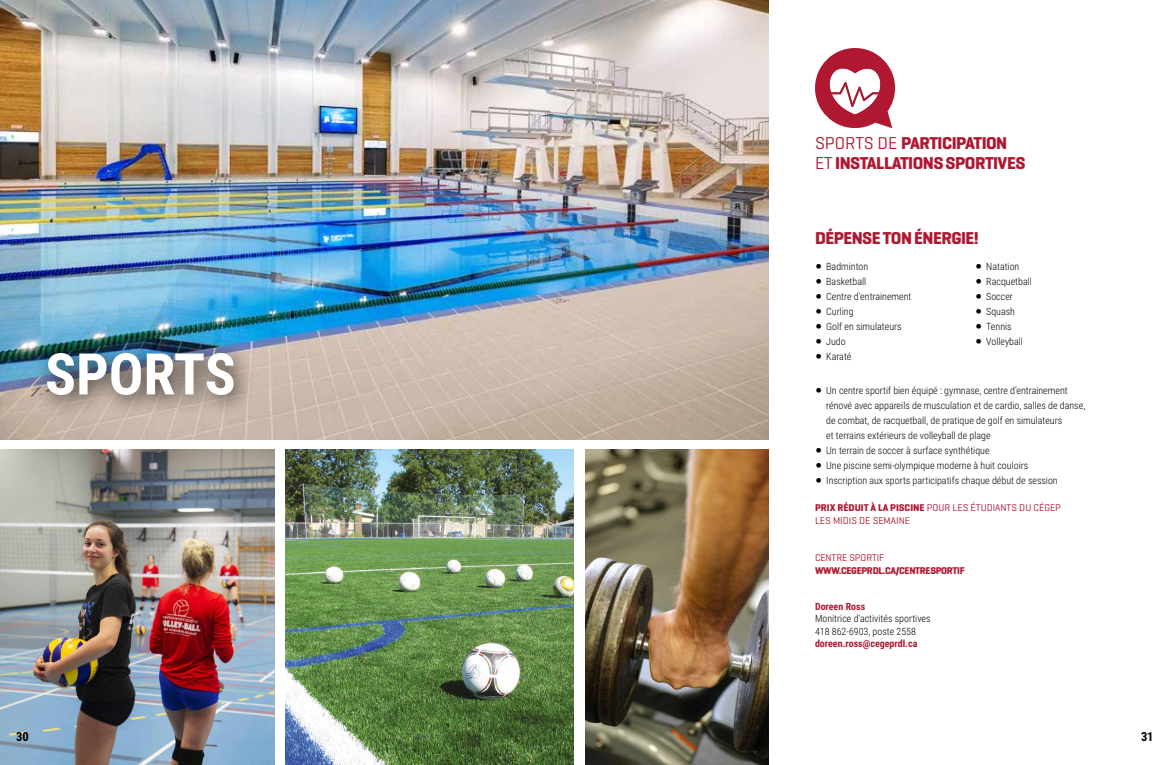
<style>
.page{position:relative;width:1170px;height:765px;background:#fff}
.page>*{position:absolute;margin:0;border:0;box-sizing:border-box;transform-origin:0 0}
.t1{font:700 57.5px "Roboto Condensed";color:#fff}
.t2{font:700 17.5px/20px "Geogrotesque";letter-spacing:-.03em;color:#b01831}
.t3{font:700 12.5px "Roboto Condensed";color:#000}
.t4{font:300 10px/15px "Roboto Condensed";color:#000}
.t5{font:10px/12.5px "Geogrotesque";color:#b01831}
.t6{font:700 10px "Roboto Condensed";color:#b01831}
.t7{font:700 10px "Geogrotesque";letter-spacing:-.03em;color:#b01831}
.s1{font-weight:400}
.s2{font-family:"Lato";font-weight:400;font-size:12.5px}
.s3{font-weight:700}
</style>
<div class="page">
<img style="left:0;top:0;width:769px;height:440px">
<img style="left:0;top:449px;width:275px;height:316px">
<img style="left:286px;top:449px;width:288px;height:316px">
<img style="left:585px;top:449px;width:184px;height:316px">
<svg style="left:815px;top:48px;width:80px;height:80px"></svg>
<img style="left:828px;top:65px;width:54px;height:53px">
<div style="left:33px;top:339px;width:223px;height:78px;background:#000;opacity:.75"></div>
<h2 class="t2" style="left:815px;top:133px;width:212px"><span class="s1">SPORTS DE</span> PARTICIPATION<br><span class="s1">ET</span> INSTALLATIONS SPORTIVES</h2>
<h1 class="t1" style="left:45px;top:334px;width:192px">SPORTS</h1>
<h2 class="t2" style="left:815px;top:228px;width:165px">DÉPENSE TON ÉNERGIE!</h2>
<p class="t4" style="left:815px;top:259px;width:55px"><span class="s2">•</span> Badminton</p>
<p class="t4" style="left:815px;top:274px;width:53px"><span class="s2">•</span> Basketball</p>
<p class="t4" style="left:815px;top:289px;width:98px"><span class="s2">•</span> Centre d’entrainement</p>
<p class="t4" style="left:815px;top:304px;width:40px"><span class="s2">•</span> Curling</p>
<p class="t4" style="left:815px;top:319px;width:88px"><span class="s2">•</span> Golf en simulateurs</p>
<p class="t4" style="left:815px;top:334px;width:32px"><span class="s2">•</span> Judo</p>
<p class="t4" style="left:815px;top:349px;width:38px"><span class="s2">•</span> Karaté</p>
<p class="t4" style="left:975px;top:259px;width:46px"><span class="s2">•</span> Natation</p>
<p class="t4" style="left:975px;top:274px;width:58px"><span class="s2">•</span> Racquetball</p>
<p class="t4" style="left:975px;top:289px;width:40px"><span class="s2">•</span> Soccer</p>
<p class="t4" style="left:975px;top:304px;width:42px"><span class="s2">•</span> Squash</p>
<p class="t4" style="left:975px;top:319px;width:38px"><span class="s2">•</span> Tennis</p>
<p class="t4" style="left:975px;top:334px;width:50px"><span class="s2">•</span> Volleyball</p>
<p class="t4" style="left:826px;top:382px;width:260px;text-indent:-11px"><span class="s2">•</span> Un centre sportif bien équipé : gymnase, centre d’entrainement rénové avec appareils de musculation et de cardio, salles de danse, de combat, de racquetball, de pratique de golf en simulateurs<br>et terrains extérieurs de volleyball de plage</p>
<p class="t4" style="left:815px;top:442px;width:176px"><span class="s2">•</span> Un terrain de soccer à surface synthétique</p>
<p class="t4" style="left:815px;top:457px;width:215px"><span class="s2">•</span> Une piscine semi-olympique moderne à huit couloirs</p>
<p class="t4" style="left:815px;top:472px;width:244px"><span class="s2">•</span> Inscription aux sports participatifs chaque début de session</p>
<p class="t5" style="left:815px;top:501px;width:247px"><span class="s3">PRIX RÉDUIT À LA PISCINE</span> POUR LES ÉTUDIANTS DU CÉGEP<br>LES MIDIS DE SEMAINE</p>
<p class="t5" style="left:815px;top:551px;width:71px">CENTRE SPORTIF</p>
<p class="t7" style="left:815px;top:564px;width:151px">WWW.CEGEPRDL.CA/CENTRESPORTIF</p>
<p class="t6" style="left:815px;top:599px;width:52px">Doreen Ross</p>
<p class="t4" style="left:815px;top:612px;width:117px;line-height:12.5px">Monitrice d’activités sportives<br>418 862-6903, poste 2558</p>
<p class="t6" style="left:815px;top:637px;width:104px">doreen.ross@cegeprdl.ca</p>
<p class="t3" style="left:16px;top:727px;width:14px">30</p>
<p class="t3" style="left:1141px;top:727px;width:14px">31</p>
</div>
